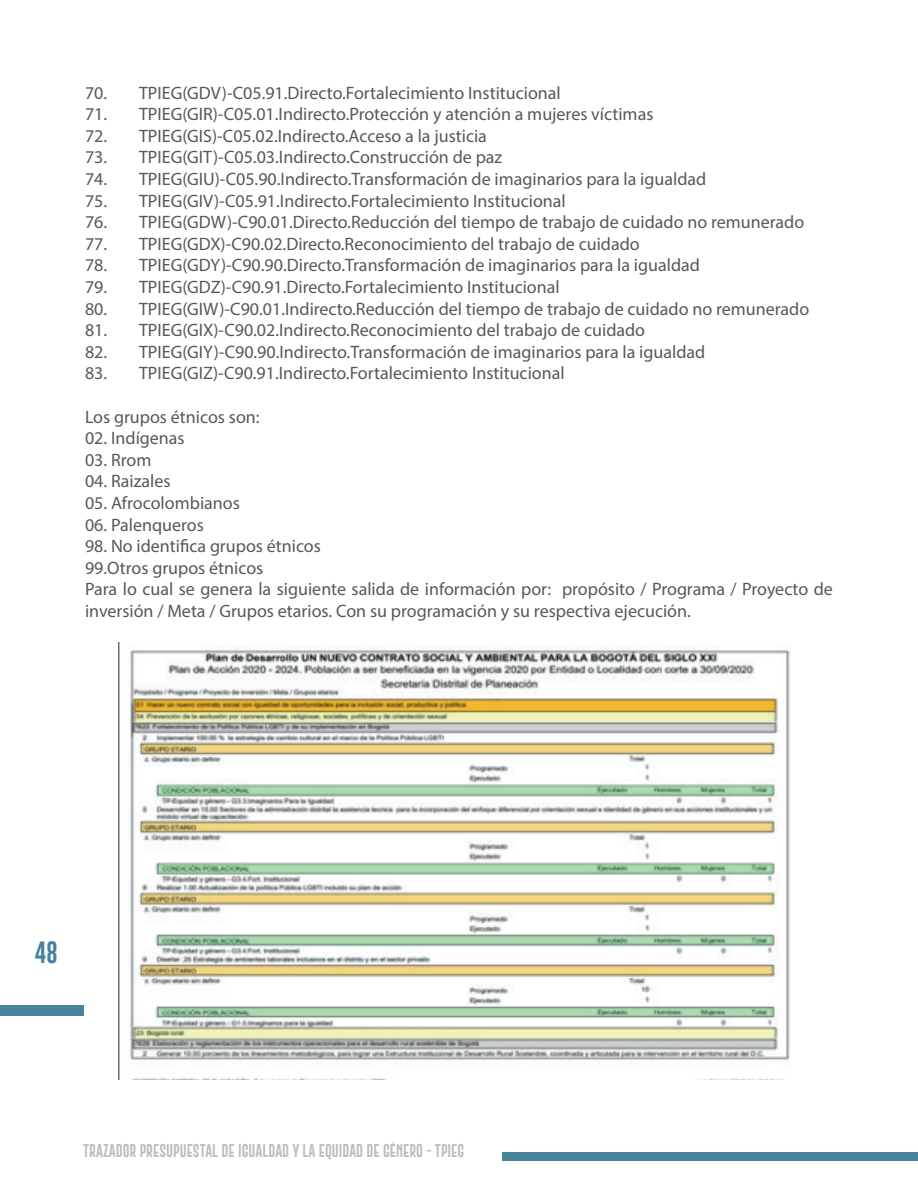
<style>
.page{position:relative;width:918px;height:1188px;background:#fff}
.page>*{position:absolute;margin:0;border:0;box-sizing:border-box;transform-origin:0 0}
.t1{font:22.5px "Gobold Extra 2";color:#47839e}
.t2{font:18px/21.6px "Myriad Pro";color:#57585a}
.t3{font:13.5px "Gobold Extra 2";color:#bcbdc0}
</style>
<div class="page">
<div style="left:502px;top:1152px;width:416px;height:9px;background:#47839e"></div>
<div style="left:0;top:1005px;width:83px;height:11px;background:#47839e"></div>
<img style="left:119px;top:642px;width:671px;height:438px">
<p class="t2" style="left:85px;top:81px;width:477px">70. TPIEG(GDV)-C05.91.Directo.Fortalecimiento Institucional</p>
<p class="t2" style="left:85px;top:103px;width:570px">71. TPIEG(GIR)-C05.01.Indirecto.Protección y atención a mujeres víctimas</p>
<p class="t2" style="left:85px;top:125px;width:403px">72. TPIEG(GIS)-C05.02.Indirecto.Acceso a la justicia</p>
<p class="t2" style="left:85px;top:146px;width:419px">73. TPIEG(GIT)-C05.03.Indirecto.Construcción de paz</p>
<p class="t2" style="left:85px;top:168px;width:623px">74. TPIEG(GIU)-C05.90.Indirecto.Transformación de imaginarios para la igualdad</p>
<p class="t2" style="left:85px;top:189px;width:482px">75. TPIEG(GIV)-C05.91.Indirecto.Fortalecimiento Institucional</p>
<p class="t2" style="left:85px;top:211px;width:721px">76. TPIEG(GDW)-C90.01.Directo.Reducción del tiempo de trabajo de cuidado no remunerado</p>
<p class="t2" style="left:85px;top:233px;width:556px">77. TPIEG(GDX)-C90.02.Directo.Reconocimiento del trabajo de cuidado</p>
<p class="t2" style="left:85px;top:254px;width:617px">78. TPIEG(GDY)-C90.90.Directo.Transformación de imaginarios para la igualdad</p>
<p class="t2" style="left:85px;top:276px;width:476px">79. TPIEG(GDZ)-C90.91.Directo.Fortalecimiento Institucional</p>
<p class="t2" style="left:85px;top:297px;width:726px">80. TPIEG(GIW)-C90.01.Indirecto.Reducción del tiempo de trabajo de cuidado no remunerado</p>
<p class="t2" style="left:85px;top:319px;width:562px">81. TPIEG(GIX)-C90.02.Indirecto.Reconocimiento del trabajo de cuidado</p>
<p class="t2" style="left:85px;top:341px;width:622px">82. TPIEG(GIY)-C90.90.Indirecto.Transformación de imaginarios para la igualdad</p>
<p class="t2" style="left:85px;top:362px;width:481px">83. TPIEG(GIZ)-C90.91.Indirecto.Fortalecimiento Institucional</p>
<p class="t2" style="left:85px;top:405px;width:176px">Los grupos étnicos son:</p>
<p class="t2" style="left:85px;top:427px;width:101px">02. Indígenas</p>
<p class="t2" style="left:85px;top:449px;width:68px">03. Rrom</p>
<p class="t2" style="left:85px;top:470px;width:87px">04. Raizales</p>
<p class="t2" style="left:85px;top:492px;width:156px">05. Afrocolombianos</p>
<p class="t2" style="left:85px;top:513px;width:120px">06. Palenqueros</p>
<p class="t2" style="left:85px;top:535px;width:749px">98. No identifica grupos étnicos<br>99.Otros grupos étnicos<br>Para lo cual se genera la siguiente salida de información por: propósito / Programa / Proyecto de inversión / Meta / Grupos etarios. Con su programación y su respectiva ejecución.</p>
<p class="t1" style="left:35px;top:938px;width:25px">48</p>
<p class="t3" style="left:83px;top:1142px;width:383px">TRAZADOR PRESUPUESTAL DE IGUALDAD Y LA EQUIDAD DE GÉNERO - TPIEG</p>
</div>
